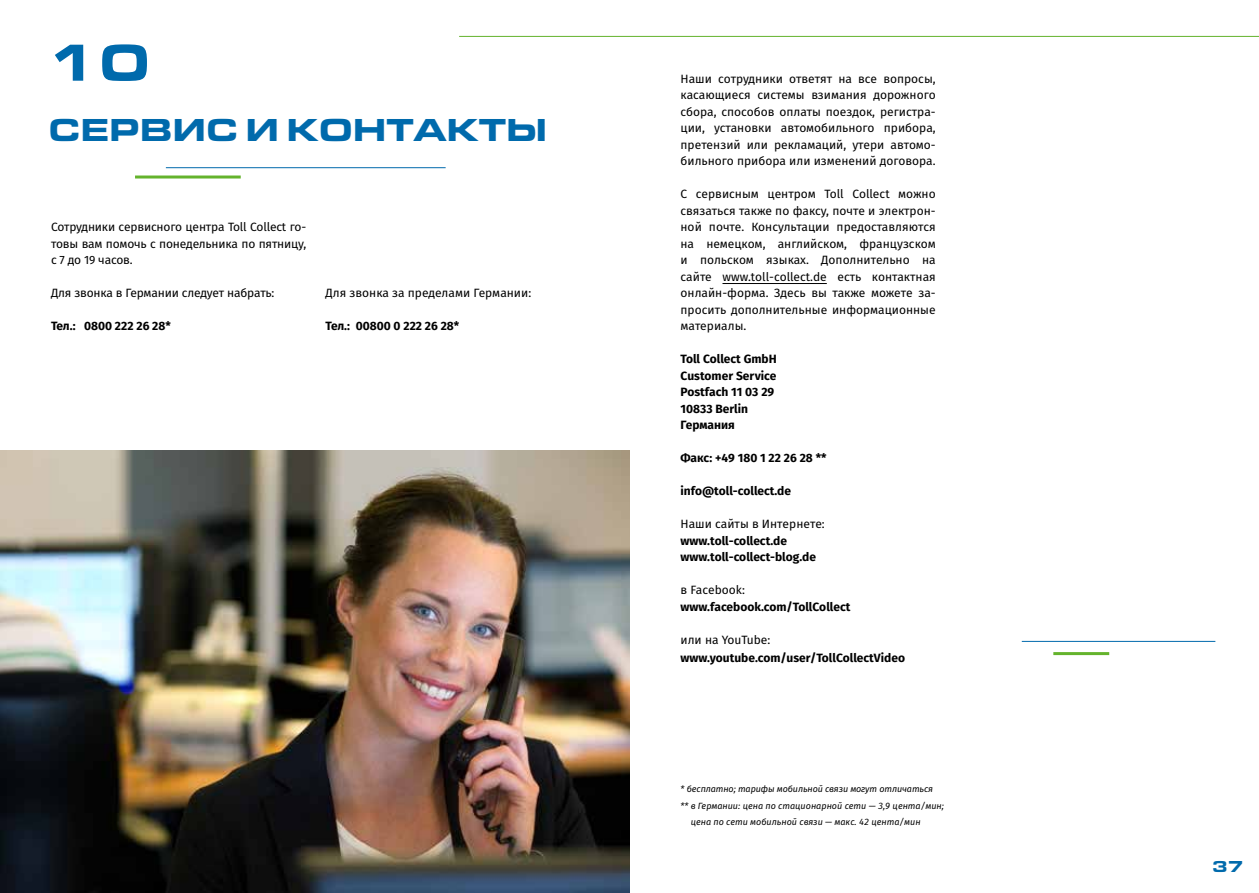
<style>
.page{position:relative;width:1259px;height:893px;background:#fff}
.page>*{position:absolute;margin:0;border:0;box-sizing:border-box;transform-origin:0 0}
.t1{font:900 54px "Eurostile OT Ext";color:#006aac}
.t2{font:900 33px "Eurostile OT Ext";letter-spacing:-.025em;color:#006aac}
.t3{font:900 16.5px "Eurostile OT Ext";color:#006aac}
.t4{font:12px/16.5px "Fira Sans";color:#000;text-align:justify}
.t5{font:700 12px/16.5px "Fira Sans";color:#000}
.t6{font:italic 9px "Fira Sans";color:#000}
</style>
<div class="page">
<hr style="left:722px;top:283px;width:105px;height:1px;background:#000">
<img style="left:0;top:450px;width:629px;height:443px">
<hr style="left:459px;top:36px;width:800px;height:1px;background:#64b32c">
<hr style="left:166px;top:167px;width:280px;height:1px;background:#006aac">
<hr style="left:135px;top:176px;width:106px;height:3px;background:#64b32c">
<hr style="left:1021px;top:641px;width:194px;height:1px;background:#006aac">
<hr style="left:1053px;top:652px;width:56px;height:3px;background:#64b32c">
<h1 class="t1" style="left:48px;top:31px;width:104px">10</h1>
<h2 class="t2" style="left:48px;top:110px;width:501px">СЕРВИС И КОНТАКТЫ</h2>
<p class="t4" style="left:51px;top:218px;width:257px">Сотрудники сервисного центра Toll Collect го&shy;товы вам помочь с понедельника по пятницу, с 7 до 19 часов.</p>
<p class="t4" style="left:51px;top:284px;width:225px">Для звонка в Германии следует набрать:</p>
<p class="t5" style="left:51px;top:317px;width:121px">Тел.: 0800 222 26 28*</p>
<p class="t4" style="left:325px;top:284px;width:207px">Для звонка за пределами Германии:</p>
<p class="t5" style="left:325px;top:317px;width:135px">Тел.: 00800 0 222 26 28*</p>
<p class="t4" style="left:680px;top:70px;width:257px">Наши сотрудники ответят на все вопросы, касающиеся системы взимания дорожного сбора, способов оплаты поездок, регистра&shy;ции, установки автомобильного прибора, претензий или рекламаций, утери автомо&shy;бильного прибора или изменений договора.</p>
<p class="t4" style="left:680px;top:185px;width:257px">С сервисным центром Toll Collect можно связаться также по факсу, почте и электрон&shy;ной почте. Консультации предоставляются на немецком, английском, французском и польском языках. Дополнительно на сайте www.toll-collect.de есть контактная онлайн-форма. Здесь вы также можете за&shy;просить дополнительные информационные материалы.</p>
<p class="t5" style="left:680px;top:350px;width:98px">Toll Collect GmbH<br>Customer Service<br>Postfach 11 03 29<br>10833 Berlin<br>Германия</p>
<p class="t5" style="left:680px;top:449px;width:147px">Факс: +49 180 1 22 26 28 **</p>
<p class="t5" style="left:680px;top:482px;width:112px">info@toll-collect.de</p>
<p class="t4" style="left:680px;top:515px;width:146px">Наши сайты в Интернете:</p>
<p class="t5" style="left:680px;top:531px;width:137px">www.toll-collect.de www.toll-collect-blog.de</p>
<p class="t4" style="left:680px;top:581px;width:66px">в Facebook:</p>
<p class="t5" style="left:680px;top:597px;width:171px">www.facebook.com/TollCollect</p>
<p class="t4" style="left:680px;top:631px;width:91px">или на YouTube:</p>
<p class="t5" style="left:680px;top:648px;width:226px">www.youtube.com/user/TollCollectVideo</p>
<p class="t6" style="left:680px;top:782px;width:254px">* бесплатно; тарифы мобильной связи могут отличаться</p>
<p class="t6" style="left:680px;top:799px;width:265px">** в Германии: цена по стационарной сети — 3,9 цента/мин;</p>
<p class="t6" style="left:690px;top:815px;width:231px">цена по сети мобильной связи — макс. 42 цента/мин</p>
<h3 class="t3" style="left:1212px;top:857px;width:33px">37</h3>
</div>
